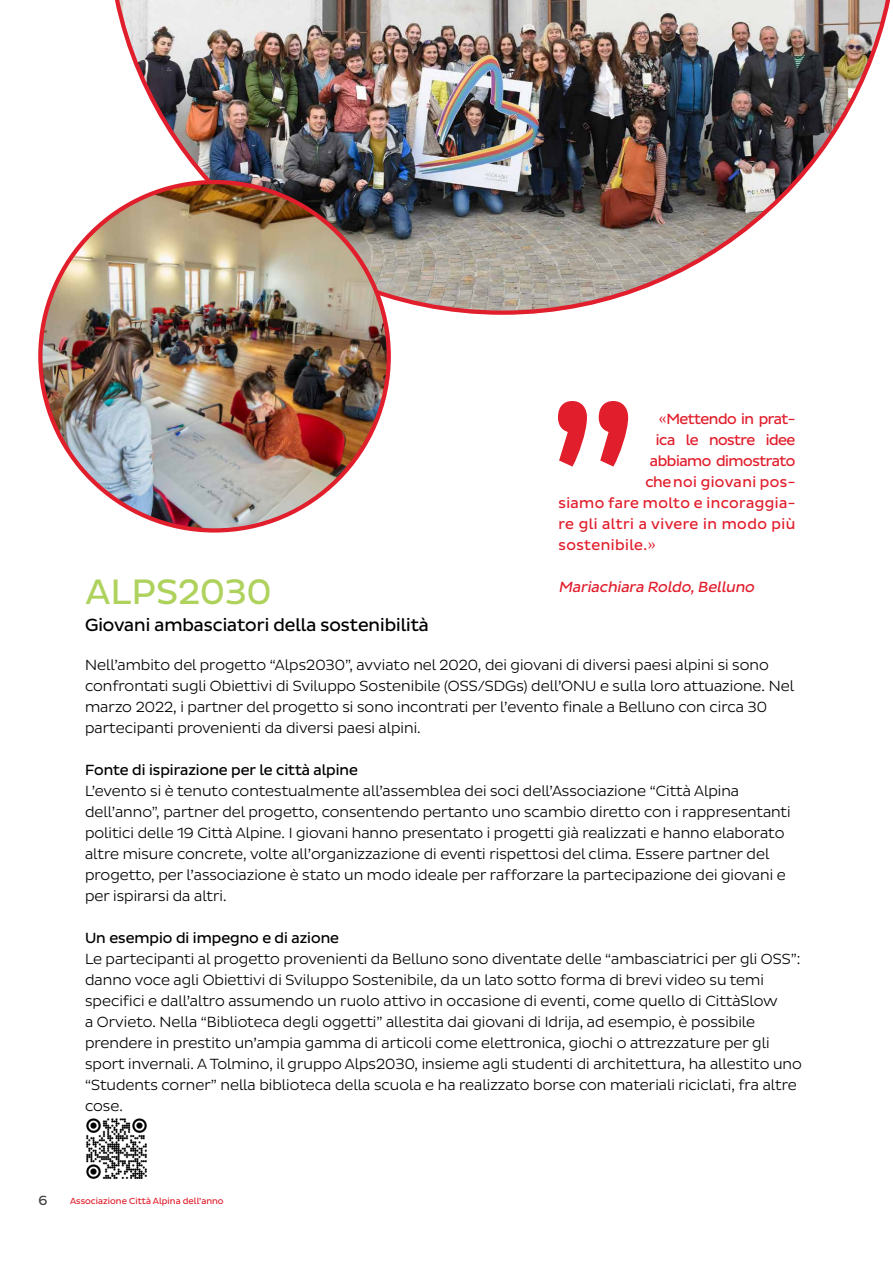
<style>
.page{position:relative;width:893px;height:1263px;background:#fff}
.page>*{position:absolute;margin:0;border:0;box-sizing:border-box;transform-origin:0 0}
.t1{font:225px "Pluto Sans DPD Regular";color:#e11e2c;scale:.91 1}
.t2{font:36px "Pluto Sans DPD Regular";letter-spacing:.015em;color:#aed25c}
.t3{font:18px "Pluto Sans DPD Regular";color:#000}
.t4{font:15px/21px "Pluto Sans DPD Light";color:#000}
.t5{font:15px "Pluto Sans DPD Regular";letter-spacing:.005em;color:#e11e2c}
.t6{font:15px "Pluto Sans DPD Regular";color:#000}
.t7{font:italic 15px "Pluto Sans DPD Regular";color:#e11e2c}
.t8{font:13.5px "Pluto Sans DPD Regular";color:#414042}
.t9{font:9px "Pluto Sans DPD Regular";letter-spacing:.005em;color:#e11e2c}
</style>
<div class="page">
<img style="left:106px;top:0;width:785px;height:315px">
<img style="left:40px;top:182px;width:349px;height:348px;border-radius:174px">
<img style="left:86px;top:1118px;width:61px;height:61px">
<svg style="left:558px;top:401px;width:71px;height:66px"></svg>
<h2 class="t2" style="left:86px;top:571px;width:187px">Alps2030</h2>
<p class="t3" style="left:85px;top:615px;width:345px">Giovani ambasciatori della sostenibilità</p>
<h1 class="t1" style="left:548px;top:353px;width:97px">”</h1>
<p class="t5" style="left:659px;top:410px;width:138px">«Mettendo in prat-</p>
<p class="t5" style="left:656px;top:431px;width:141px">ica le nostre idee</p>
<p class="t5" style="left:650px;top:452px;width:147px">abbiamo dimostrato</p>
<p class="t5" style="left:645px;top:473px;width:151px">che noi giovani pos-</p>
<p class="t5" style="left:558px;top:494px;width:238px">siamo fare molto e incoraggia-</p>
<p class="t5" style="left:558px;top:515px;width:238px">re gli altri a vivere in modo più</p>
<p class="t5" style="left:558px;top:536px;width:99px">sostenibile.»</p>
<p class="t7" style="left:558px;top:578px;width:200px">Mariachiara Roldo,Belluno</p>
<p class="t4" style="left:85px;top:654px;width:710px">Nell’ambito del progetto “Alps2030”, avviato nel 2020, dei giovani di diversi paesi alpini si sono confrontati sugli Obiettivi di Sviluppo Sostenibile (OSS/SDGs) dell’ONU e sulla loro attuazione. Nel marzo 2022, i partner del progetto si sono incontrati per l’evento finale a Belluno con circa 30 partecipanti provenienti da diversi paesi alpini.</p>
<p class="t6" style="left:85px;top:761px;width:274px">Fonte di ispirazione per le città alpine</p>
<p class="t4" style="left:85px;top:780px;width:707px">L’evento si è tenuto contestualmente all’assemblea dei soci dell’Associazione “Città Alpina dell’anno”, partner del progetto, consentendo pertanto uno scambio diretto con i rappresentanti politici delle 19 Città Alpine. I giovani hanno presentato i progetti già realizzati e hanno elaborato altre misure concrete, volte all’organizzazione di eventi rispettosi del clima. Essere partner del progetto, per l’associazione è stato un modo ideale per rafforzare la partecipazione dei giovani e per ispirarsi da altri.</p>
<p class="t6" style="left:85px;top:929px;width:255px">Un esempio di impegno e di azione</p>
<p class="t4" style="left:85px;top:948px;width:718px">Le partecipanti al progetto provenienti da Belluno sono diventate delle “ambasciatrici per gli OSS”: danno voce agli Obiettivi di Sviluppo Sostenibile, da un lato sotto forma di brevi video su temi specifici e dall’altro assumendo un ruolo attivo in occasione di eventi, come quello di CittàSlow<br>a Orvieto. Nella “Biblioteca degli oggetti” allestita dai giovani di Idrija, ad esempio, è possibile prendere in prestito un’ampia gamma di articoli come elettronica, giochi o attrezzature per gli sport invernali. A Tolmino, il gruppo Alps2030, insieme agli studenti di architettura, ha allestito uno “Students corner” nella biblioteca della scuola e ha realizzato borse con materiali riciclati, fra altre cose.</p>
<p class="t8" style="left:39px;top:1193px;width:10px">6</p>
<p class="t9" style="left:70px;top:1196px;width:155px">Associazione Città Alpina dell’anno</p>
</div>
